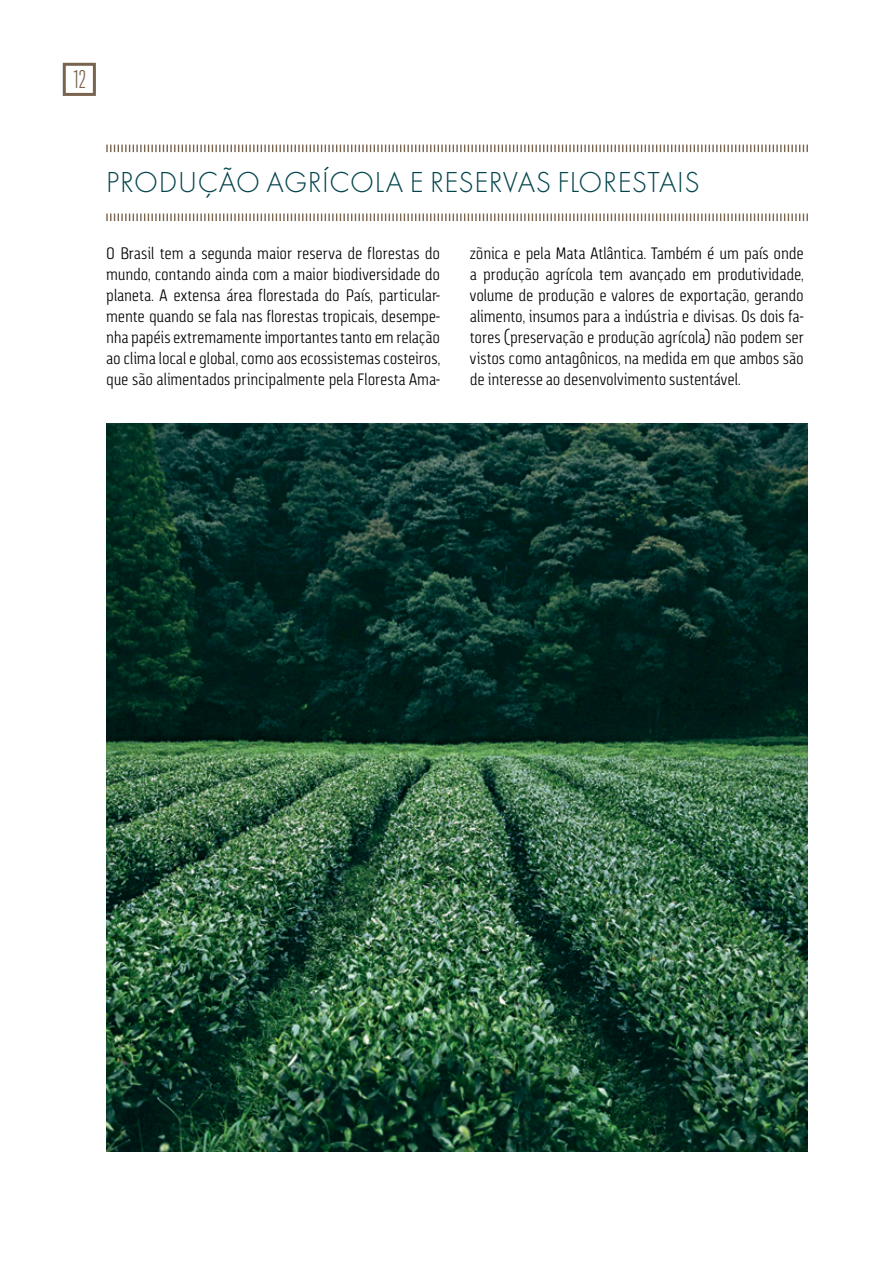
<style>
.page{position:relative;width:893px;height:1263px;background:#fff}
.page>*{position:absolute;margin:0;border:0;box-sizing:border-box;transform-origin:0 0}
.t1{font:300 30px "Futura";letter-spacing:.015em;color:#04454d}
.t2{font:300 22.5px "Titling Gothic FB Comp";color:#79644f}
.Parágrafo_Base{font:300 16.5px/21px "Via Sans";letter-spacing:-.01em;color:#000;text-align:justify}
</style>
<div class="page">
<div style="left:63px;top:63px;width:33px;height:33px;border:3px solid #79644f"></div>
<svg style="left:106px;top:145px;width:702px;height:7px"></svg>
<svg style="left:106px;top:214px;width:702px;height:7px"></svg>
<img style="left:106px;top:423px;width:702px;height:728px">
<h2 class="t2" style="left:73px;top:67px;width:14px">12</h2>
<p class="t1" style="left:106px;top:165px;width:595px">PRODUÇÃO AGRÍCOLA E RESERVAS FLORESTAIS</p>
<p class="Parágrafo_Base" style="left:106px;top:243px;width:335px">O Brasil tem a segunda maior reserva de florestas do mundo, contando ainda com a maior biodiversidade do planeta. A extensa área florestada do País, particular&shy;mente quando se fala nas florestas tropicais, desempe&shy;nha papéis extremamente importantes tanto em relação ao clima local e global, como aos ecossistemas costeiros, que são alimentados principalmente pela Floresta Ama-</p>
<p class="Parágrafo_Base" style="left:470px;top:243px;width:335px">zõnica e pela Mata Atlântica. Também é um país onde a produção agrícola tem avançado em produtividade, volume de produção e valores de exportação, gerando alimento, insumos para a indústria e divisas. Os dois fa&shy;tores (preservação e produção agrícola) não podem ser vistos como antagônicos, na medida em que ambos são de interesse ao desenvolvimento sustentável.</p>
</div>
